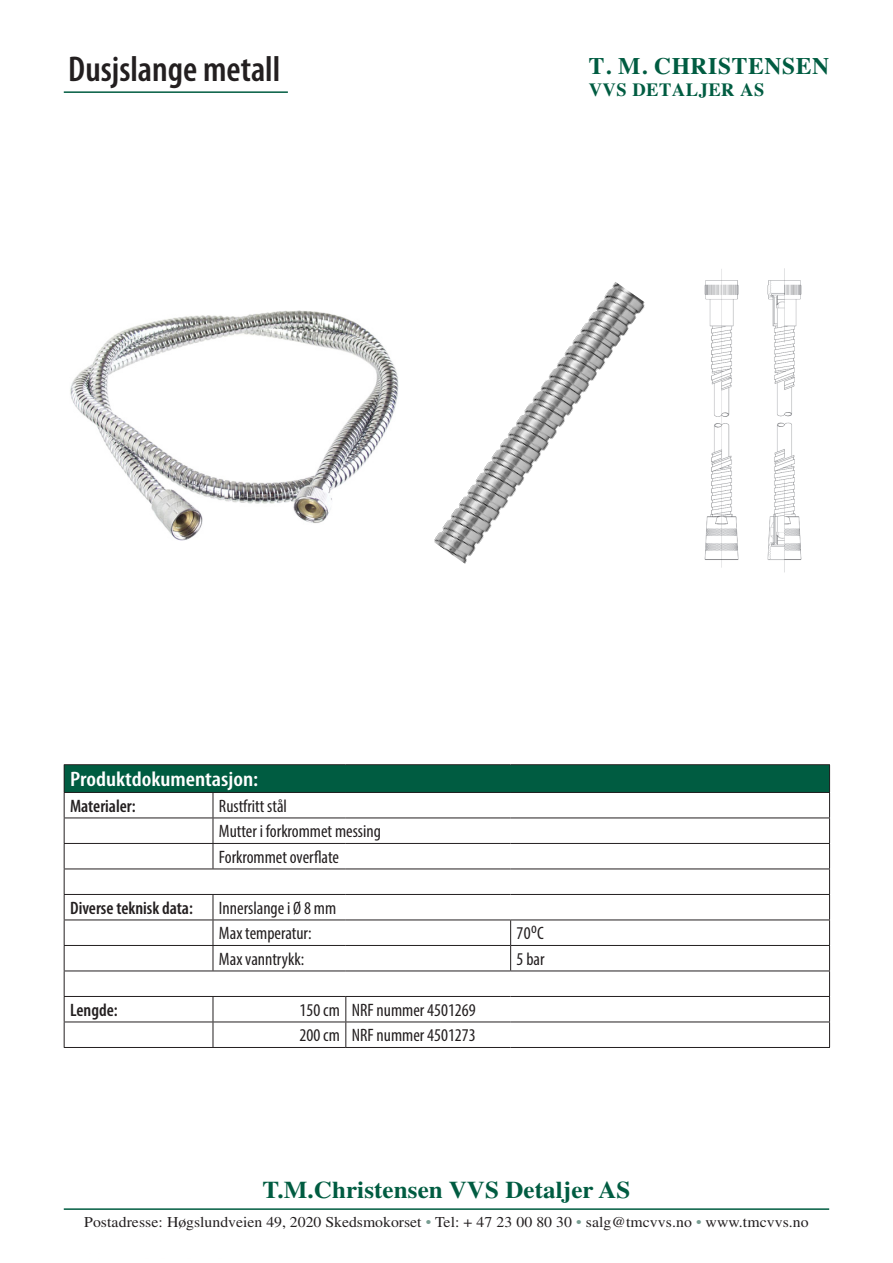
<style>
.page{position:relative;width:893px;height:1263px;background:#fff}
.page>*{position:absolute;margin:0;border:0;box-sizing:border-box;transform-origin:0 0}
.t1{font:600 condensed 36px "Myriad Pro";color:#231f20}
.t2{font:700 24px "Times";letter-spacing:.005em;color:#005c41;scale:1.04 1}
.t3{font:700 23.7px "Times";letter-spacing:.025em;color:#005c41}
.t4{font:600 condensed 21px "Myriad Pro";color:#fff;scale:1.12 1}
.t5{font:700 18.6px "Times";letter-spacing:.025em;color:#005c41}
.t6{font:condensed 18px/25.5px "Myriad Pro";color:#231f20}
.t7{font:600 condensed 18px "Myriad Pro";color:#231f20}
.t8{font:15px "Times";letter-spacing:.005em;color:#231f20;scale:1.05 1}
.s1{color:#789d92}
</style>
<div class="page">
<hr style="left:64px;top:1208px;width:765px;height:2px;background:#005c41">
<img style="left:704px;top:268px;width:98px;height:305px">
<img style="left:70px;top:311px;width:328px;height:230px">
<img style="left:434px;top:282px;width:211px;height:282px">
<hr style="left:64px;top:91px;width:224px;height:2px;background:#005c41">
<div style="left:64px;top:765px;width:766px;height:27px;background:#005c41"></div>
<hr style="left:64px;top:764px;width:149px;height:1px;background:#231f20">
<hr style="left:213px;top:764px;width:133px;height:1px;background:#231f20">
<hr style="left:346px;top:764px;width:165px;height:1px;background:#231f20">
<hr style="left:511px;top:764px;width:319px;height:1px;background:#231f20">
<hr style="left:64px;top:792px;width:149px;height:1px;background:#231f20">
<hr style="left:213px;top:792px;width:133px;height:1px;background:#231f20">
<hr style="left:346px;top:792px;width:165px;height:1px;background:#231f20">
<hr style="left:511px;top:792px;width:319px;height:1px;background:#231f20">
<hr style="left:64px;top:817px;width:149px;height:1px;background:#231f20">
<hr style="left:213px;top:817px;width:133px;height:1px;background:#231f20">
<hr style="left:346px;top:817px;width:165px;height:1px;background:#231f20">
<hr style="left:511px;top:817px;width:319px;height:1px;background:#231f20">
<hr style="left:64px;top:843px;width:149px;height:1px;background:#231f20">
<hr style="left:213px;top:843px;width:133px;height:1px;background:#231f20">
<svg style="left:213px;top:793px;width:1px;height:75px"></svg>
<hr style="left:346px;top:843px;width:165px;height:1px;background:#231f20">
<hr style="left:511px;top:843px;width:319px;height:1px;background:#231f20">
<hr style="left:64px;top:868px;width:149px;height:1px;background:#231f20">
<hr style="left:213px;top:868px;width:133px;height:1px;background:#231f20">
<hr style="left:346px;top:868px;width:165px;height:1px;background:#231f20">
<hr style="left:511px;top:868px;width:319px;height:1px;background:#231f20">
<hr style="left:64px;top:894px;width:149px;height:1px;background:#231f20">
<hr style="left:213px;top:894px;width:133px;height:1px;background:#231f20">
<hr style="left:346px;top:894px;width:165px;height:1px;background:#231f20">
<hr style="left:511px;top:894px;width:319px;height:1px;background:#231f20">
<hr style="left:64px;top:919px;width:149px;height:1px;background:#231f20">
<hr style="left:213px;top:919px;width:133px;height:1px;background:#231f20">
<hr style="left:346px;top:919px;width:165px;height:1px;background:#231f20">
<hr style="left:511px;top:919px;width:319px;height:1px;background:#231f20">
<hr style="left:64px;top:945px;width:149px;height:1px;background:#231f20">
<hr style="left:213px;top:945px;width:133px;height:1px;background:#231f20">
<svg style="left:213px;top:895px;width:1px;height:75px"></svg>
<hr style="left:346px;top:945px;width:165px;height:1px;background:#231f20">
<hr style="left:511px;top:945px;width:319px;height:1px;background:#231f20">
<svg style="left:510px;top:920px;width:1px;height:50px"></svg>
<hr style="left:64px;top:970px;width:149px;height:1px;background:#231f20">
<hr style="left:213px;top:970px;width:133px;height:1px;background:#231f20">
<hr style="left:346px;top:970px;width:165px;height:1px;background:#231f20">
<hr style="left:511px;top:970px;width:319px;height:1px;background:#231f20">
<hr style="left:64px;top:996px;width:149px;height:1px;background:#231f20">
<hr style="left:213px;top:996px;width:133px;height:1px;background:#231f20">
<hr style="left:346px;top:996px;width:165px;height:1px;background:#231f20">
<hr style="left:511px;top:996px;width:319px;height:1px;background:#231f20">
<hr style="left:64px;top:1021px;width:149px;height:1px;background:#231f20">
<svg style="left:64px;top:765px;width:1px;height:282px"></svg>
<hr style="left:213px;top:1021px;width:133px;height:1px;background:#231f20">
<svg style="left:213px;top:997px;width:1px;height:50px"></svg>
<hr style="left:346px;top:1021px;width:165px;height:1px;background:#231f20">
<svg style="left:345px;top:997px;width:1px;height:50px"></svg>
<hr style="left:511px;top:1021px;width:319px;height:1px;background:#231f20">
<svg style="left:829px;top:765px;width:1px;height:282px"></svg>
<hr style="left:64px;top:1047px;width:149px;height:1px;background:#231f20">
<hr style="left:213px;top:1047px;width:133px;height:1px;background:#231f20">
<hr style="left:346px;top:1047px;width:165px;height:1px;background:#231f20">
<hr style="left:511px;top:1047px;width:319px;height:1px;background:#231f20">
<h1 class="t1" style="left:68px;top:49px;width:214px">Dusjslange metall</h1>
<h3 class="t3" style="left:589px;top:43px;width:242px">T. M. CHRISTENSEN</h3>
<p class="t5" style="left:589px;top:72px;width:177px">VVS DETALJER AS</p>
<p class="t4" style="left:70px;top:768px;width:169px">Produktdokumentasjon:</p>
<p class="t7" style="left:70px;top:796px;width:67px">Materialer:</p>
<p class="t6" style="left:219px;top:793px;width:163px">Rustfritt stål<br>Mutter i forkrommet messing<br>Forkrommet overflate</p>
<p class="t7" style="left:70px;top:898px;width:124px">Diverse teknisk data:</p>
<p class="t6" style="left:219px;top:895px;width:119px">Innerslange i Ø 8 mm<br>Max temperatur:</p>
<p class="t6" style="left:517px;top:920px;width:29px">70<sup>o</sup>C</p>
<p class="t6" style="left:219px;top:946px;width:87px">Max vanntrykk:</p>
<p class="t6" style="left:517px;top:946px;width:29px">5 bar</p>
<p class="t7" style="left:70px;top:1000px;width:49px">Lengde:</p>
<p class="t6" style="left:300px;top:997px;width:178px">150 cm NRF nummer 4501269<br>200 cm NRF nummer 4501273</p>
<h2 class="t2" style="left:263px;top:1175px;width:355px">T.M.Christensen VVS Detaljer AS</h2>
<p class="t8" style="left:84px;top:1213px;width:692px">Postadresse: Høgslundveien 49, 2020 Skedsmokorset <span class="s1">•</span> Tel: + 47 23 00 80 30 <span class="s1">•</span> salg@tmcvvs.no <span class="s1">•</span> www.tmcvvs.no</p>
</div>
